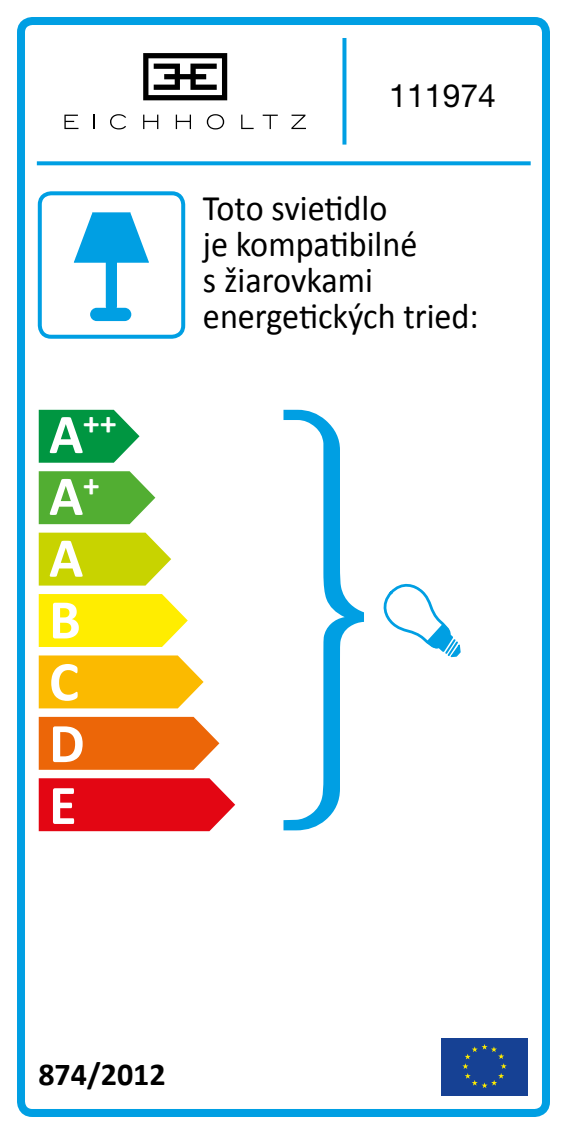
<style>
.page{position:relative;width:567px;height:1134px;background:#fff}
.page>*{position:absolute;margin:0;border:0;box-sizing:border-box;transform-origin:0 0}
.t1{font:700 56.4px/62px "Calibri";color:#fff}
.t2{font:36px/36px "Calibri";color:#000;scale:.95 1}
.t3{font:700 32.8px "Calibri";color:#fff}
.t4{font:700 32px "Calibri";color:#000}
.t5{font:32px "Helvetica Neue LT Std";color:#000}
.s1{font-size:56.4px}
</style>
<div class="page">
<div style="left:17px;top:17px;width:533px;height:1100px;border:8px solid #009fe3;border-radius:11px"></div>
<svg style="left:37px;top:161px;width:494px;height:4px;background:#14a6e5"></svg>
<div style="left:38px;top:191px;width:147px;height:148px;border:4px solid #009fe3;border-radius:11px"></div>
<svg style="left:39px;top:533px;width:132px;height:53px;background:#cdd71a"></svg>
<svg style="left:39px;top:471px;width:116px;height:53px;background:#65b748"></svg>
<svg style="left:39px;top:410px;width:101px;height:53px;background:#22a45a"></svg>
<svg style="left:39px;top:594px;width:149px;height:53px;background:#ffee16"></svg>
<svg style="left:39px;top:655px;width:165px;height:53px;background:#fbc016"></svg>
<svg style="left:39px;top:717px;width:180px;height:53px;background:#ed7019"></svg>
<svg style="left:39px;top:778px;width:196px;height:53px;background:#e41622"></svg>
<svg style="left:283px;top:410px;width:80px;height:420px"></svg>
<div style="left:441px;top:1037px;width:86px;height:58px;background:#164194"></div>
<svg style="left:462px;top:1044px;width:45px;height:44px"></svg>
<svg style="left:363px;top:583px;width:98px;height:75px"></svg>
<svg style="left:74px;top:212px;width:75px;height:102px"></svg>
<div style="left:90px;top:308px;width:41px;height:13px;background:#009fe3;border-radius:7px"></div>
<svg style="left:64px;top:115px;width:14px;height:14px"></svg>
<svg style="left:93px;top:115px;width:1px;height:14px"></svg>
<svg style="left:110px;top:114px;width:16px;height:15px"></svg>
<svg style="left:143px;top:115px;width:15px;height:14px"></svg>
<svg style="left:176px;top:115px;width:15px;height:14px"></svg>
<svg style="left:207px;top:114px;width:17px;height:15px"></svg>
<svg style="left:241px;top:115px;width:13px;height:14px"></svg>
<svg style="left:263px;top:115px;width:15px;height:14px"></svg>
<svg style="left:291px;top:115px;width:15px;height:14px"></svg>
<svg style="left:143px;top:53px;width:84px;height:47px"></svg>
<svg style="left:342px;top:38px;width:4px;height:107px"></svg>
<p class="t3" style="left:49px;top:402px;width:69px"><span class="s1">A</span>++</p>
<h1 class="t1" style="left:49px;top:465px;width:52px">A<sup>+<br></sup>A<br>B<br>C<br>D<br>E</h1>
<p class="t5" style="left:389px;top:76px;width:108px">111974</p>
<p class="t2" style="left:203px;top:190px;width:292px">Toto svietidlo<br>je kompatibilné<br>s žiarovkami energetických tried:</p>
<p class="t4" style="left:38px;top:1054px;width:129px">874/2012</p>
</div>
